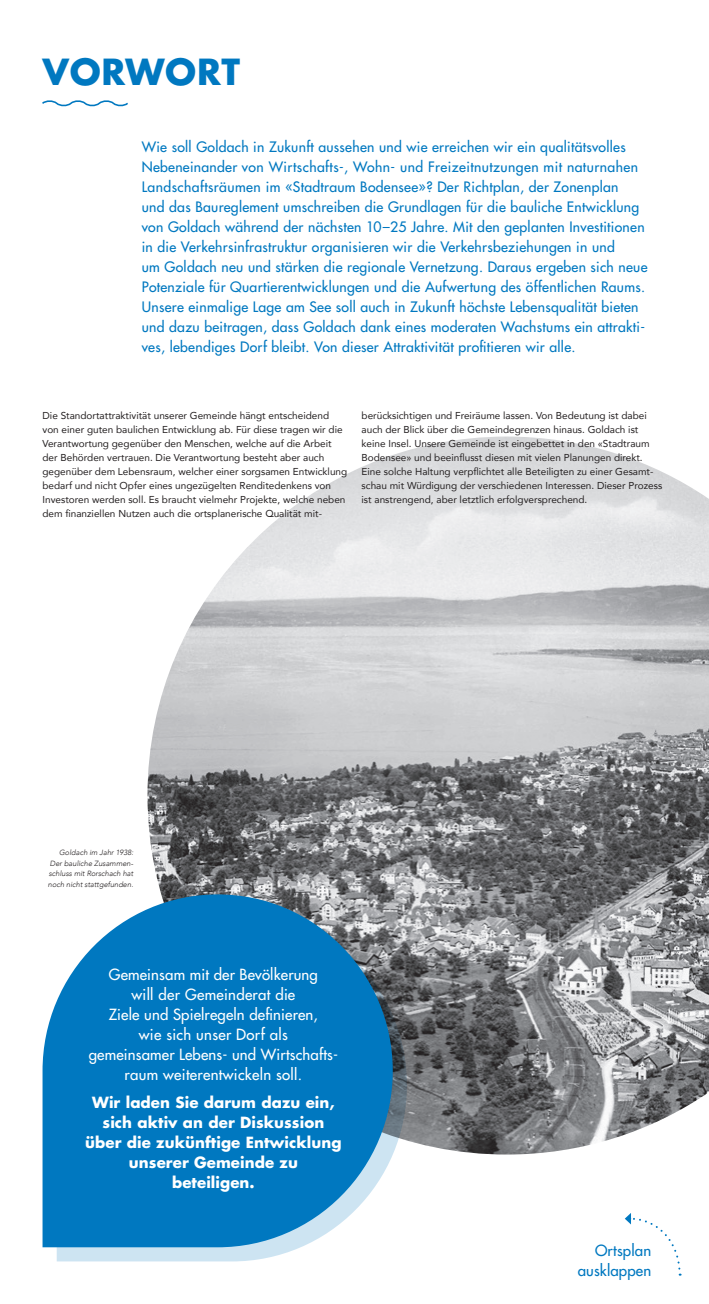
<style>
.page{position:relative;width:709px;height:1304px;background:#fff}
.page>*{position:absolute;margin:0;border:0;box-sizing:border-box;transform-origin:0 0}
.t1{font:700 35px "Futura";letter-spacing:.02em;color:#0078c0}
.t2{font:15px/20px "Futura";letter-spacing:.01em;color:#fff;text-align:center}
.t3{font:700 15px/20px "Futura";letter-spacing:.005em;color:#fff;text-align:center}
.t4{font:15px/20px "Futura";letter-spacing:.01em;color:#0078c0;text-align:right}
.t5{font:14px/20px "Futura";letter-spacing:.02em;color:#0078c0}
.t6{font:10px/14px "Avenir";color:#231f20}
.t7{font:italic 300 7.5px/10.5px "Avenir";color:#231f20;text-align:justify}
</style>
<div class="page">
<img style="left:147px;top:437px;width:562px;height:718px">
<svg style="left:42px;top:100px;width:86px;height:7px"></svg>
<svg style="left:57px;top:909px;width:350px;height:352px"></svg>
<svg style="left:43px;top:894px;width:350px;height:353px;background:#2086c3"></svg>
<svg style="left:624px;top:1213px;width:57px;height:63px"></svg>
<h1 class="t1" style="left:43px;top:48px;width:199px">VORWORT</h1>
<p class="t5" style="left:142px;top:137px;width:507px">Wie soll Goldach in Zukunft aussehen und wie erreichen wir ein qualitätsvolles Nebeneinander von Wirtschafts-, Wohn- und Freizeitnutzungen mit naturnahen Landschaftsräumen im «Stadtraum Bodensee»? Der Richtplan, der Zonenplan<br>und das Baureglement umschreiben die Grundlagen für die bauliche Entwicklung von Goldach während der nächsten 10–25 Jahre. Mit den geplanten Investitionen in die Verkehrsinfrastruktur organisieren wir die Verkehrsbeziehungen in und<br>um Goldach neu und stärken die regionale Vernetzung. Daraus ergeben sich neue Potenziale für Quartierentwicklungen und die Aufwertung des öffentlichen Raums.<br>Unsere einmalige Lage am See soll auch in Zukunft höchste Lebensqualität bieten und dazu beitragen, dass Goldach dank eines moderaten Wachstums ein attrakti&shy;ves, lebendiges Dorf bleibt. Von dieser Attraktivität profitieren wir alle.</p>
<p class="t6" style="left:43px;top:408px;width:306px">Die Standortattraktivität unserer Gemeinde hängt entscheidend von einer guten baulichen Entwicklung ab. Für diese tragen wir die Verantwortung gegenüber den Menschen, welche auf die Arbeit der Behörden vertrauen. Die Verantwortung besteht aber auch gegenüber dem Lebensraum, welcher einer sorgsamen Entwicklung bedarf und nicht Opfer eines ungezügelten Renditedenkens von Investoren werden soll. Es braucht vielmehr Projekte, welche neben dem finanziellen Nutzen auch die ortsplanerische Qualität mit-</p>
<p class="t6" style="left:361px;top:408px;width:302px">berücksichtigen und Freiräume lassen. Von Bedeutung ist dabei auch der Blick über die Gemeindegrenzen hinaus. Goldach ist keine Insel. Unsere Gemeinde ist eingebettet in den «Stadtraum Bodensee» und beeinflusst diesen mit vielen Planungen direkt.<br>Eine solche Haltung verpflichtet alle Beteiligten zu einer Gesamt&shy;schau mit Würdigung der verschiedenen Interessen. Dieser Prozess ist anstrengend, aber letztlich erfolgversprechend.</p>
<p class="t7" style="left:48px;top:847px;width:87px;text-indent:11px">Goldach im Jahr 1938:<br>Der bauliche Zusammen&shy;schluss mit Rorschach hat noch nicht stattgefunden.</p>
<h2 class="t2" style="left:89px;top:964px;width:251px">Gemeinsam mit der Bevölkerung<br>will der Gemeinderat die<br>Ziele und Spielregeln definieren,<br>wie sich unser Dorf als<br>gemeinsamer Lebens- und Wirtschafts&shy;raum weiterentwickeln soll.</h2>
<h2 class="t3" style="left:85px;top:1092px;width:258px">Wir laden Sie darum dazu ein, sich aktiv an der Diskussion über die zukünftige Entwicklung unserer Gemeinde zu<br>beteiligen.</h2>
<h2 class="t4" style="left:577px;top:1240px;width:75px">Ortsplan ausklappen</h2>
</div>
